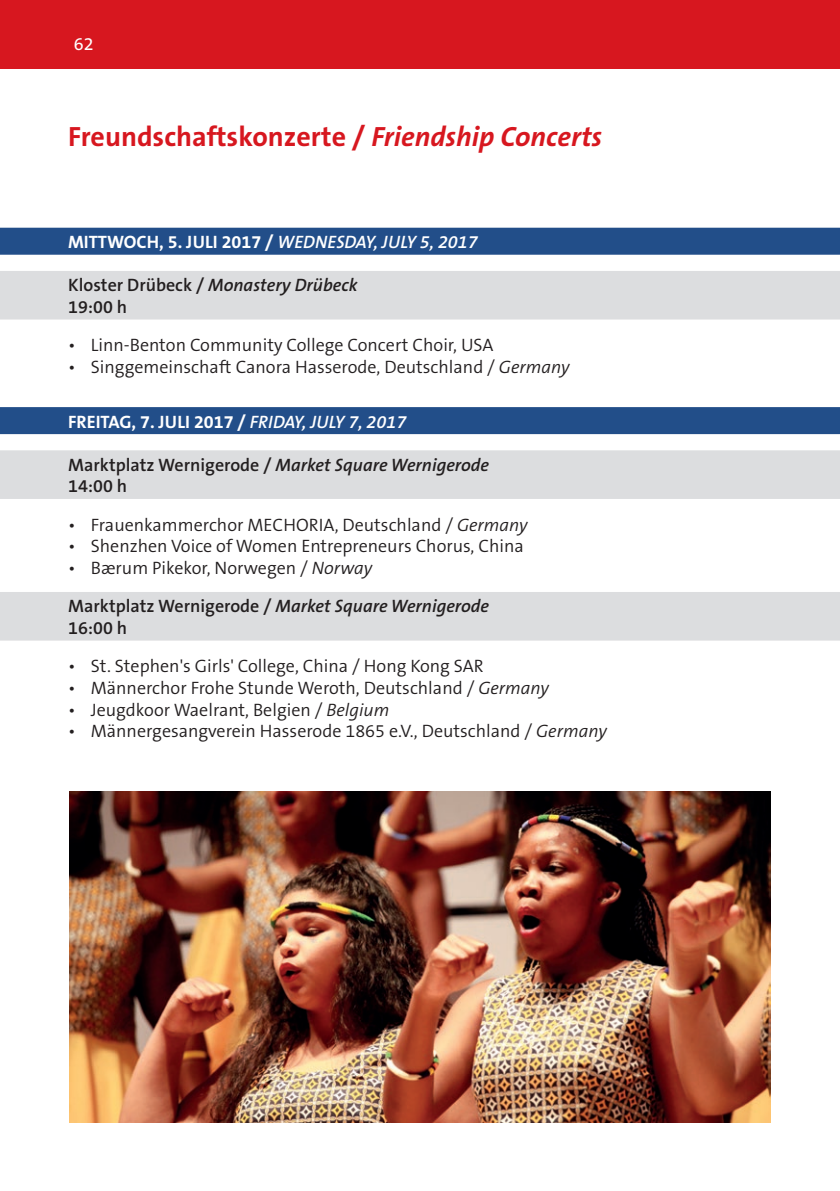
<style>
.page{position:relative;width:840px;height:1191px;background:#fff}
.page>*{position:absolute;margin:0;border:0;box-sizing:border-box;transform-origin:0 0}
.t1{font:700 28px "The Sans B7";color:#d7171f}
.t2{font:300 18px "The Sans B4";color:#231f20}
.t3{font:600 18px/21.6px "The Sans B6";color:#231f20}
.t4{font:700 18px "The Sans B7";color:#fff}
.t5{font:18px "The Sans B5 Plain";color:#fff}
.s1{font-style:italic}
.s2{font-family:"The Sans B6";font-weight:600;font-style:italic}
</style>
<div class="page">
<div style="left:0;top:0;width:839px;height:68px;background:#d7171f"></div>
<div style="left:0;top:228px;width:839px;height:27px;background:#224e89"></div>
<div style="left:0;top:271px;width:839px;height:27px;background:#dcdddf"></div>
<div style="left:0;top:292px;width:839px;height:27px;background:#dcdddf"></div>
<div style="left:0;top:407px;width:839px;height:27px;background:#224e89"></div>
<div style="left:0;top:450px;width:839px;height:27px;background:#dcdddf"></div>
<div style="left:0;top:472px;width:839px;height:27px;background:#dcdddf"></div>
<div style="left:0;top:592px;width:839px;height:27px;background:#dcdddf"></div>
<div style="left:0;top:613px;width:839px;height:27px;background:#dcdddf"></div>
<img style="left:69px;top:791px;width:701px;height:332px">
<p class="t5" style="left:74px;top:34px;width:21px">62</p>
<h1 class="t1" style="left:68px;top:122px;width:535px">Freundschaftskonzerte / <span class="s1">Friendship Concerts</span></h1>
<p class="t4" style="left:68px;top:232px;width:411px">MITTWOCH, 5. JULI 2017 / <span class="s2">WEDNESDAY, JULY 5, 2017</span></p>
<p class="t3" style="left:68px;top:275px;width:291px">Kloster Drübeck / <span class="s1">Monastery Drübeck<br></span>19:00 h</p>
<p class="t2" style="left:68px;top:335px;width:426px">• Linn-Benton Community College Concert Choir, USA</p>
<p class="t2" style="left:68px;top:357px;width:503px">• Singgemeinschaft Canora Hasserode, Deutschland / <span class="s1">Germany</span></p>
<p class="t4" style="left:68px;top:412px;width:339px">FREITAG, 7. JULI 2017 / <span class="s2">FRIDAY, JULY 7, 2017</span></p>
<p class="t3" style="left:68px;top:454px;width:422px">Marktplatz Wernigerode / <span class="s1">Market Square Wernigerode<br></span>14:00 h</p>
<p class="t2" style="left:68px;top:515px;width:461px">• Frauenkammerchor MECHORIA, Deutschland / <span class="s1">Germany</span></p>
<p class="t2" style="left:68px;top:536px;width:457px">• Shenzhen Voice of Women Entrepreneurs Chorus, China</p>
<p class="t2" style="left:68px;top:558px;width:305px">• Bærum Pikekor, Norwegen / <span class="s1">Norway</span></p>
<p class="t3" style="left:68px;top:596px;width:422px">Marktplatz Wernigerode / <span class="s1">Market Square Wernigerode<br></span>16:00 h</p>
<p class="t2" style="left:68px;top:656px;width:417px">• St. Stephen's Girls' College, China / Hong Kong SAR</p>
<p class="t2" style="left:68px;top:678px;width:482px">• Männerchor Frohe Stunde Weroth, Deutschland / <span class="s1">Germany</span></p>
<p class="t2" style="left:68px;top:700px;width:322px">• Jeugdkoor Waelrant, Belgien / <span class="s1">Belgium</span></p>
<p class="t2" style="left:68px;top:721px;width:540px">• Männergesangverein Hasserode 1865 e.V., Deutschland / <span class="s1">Germany</span></p>
</div>
